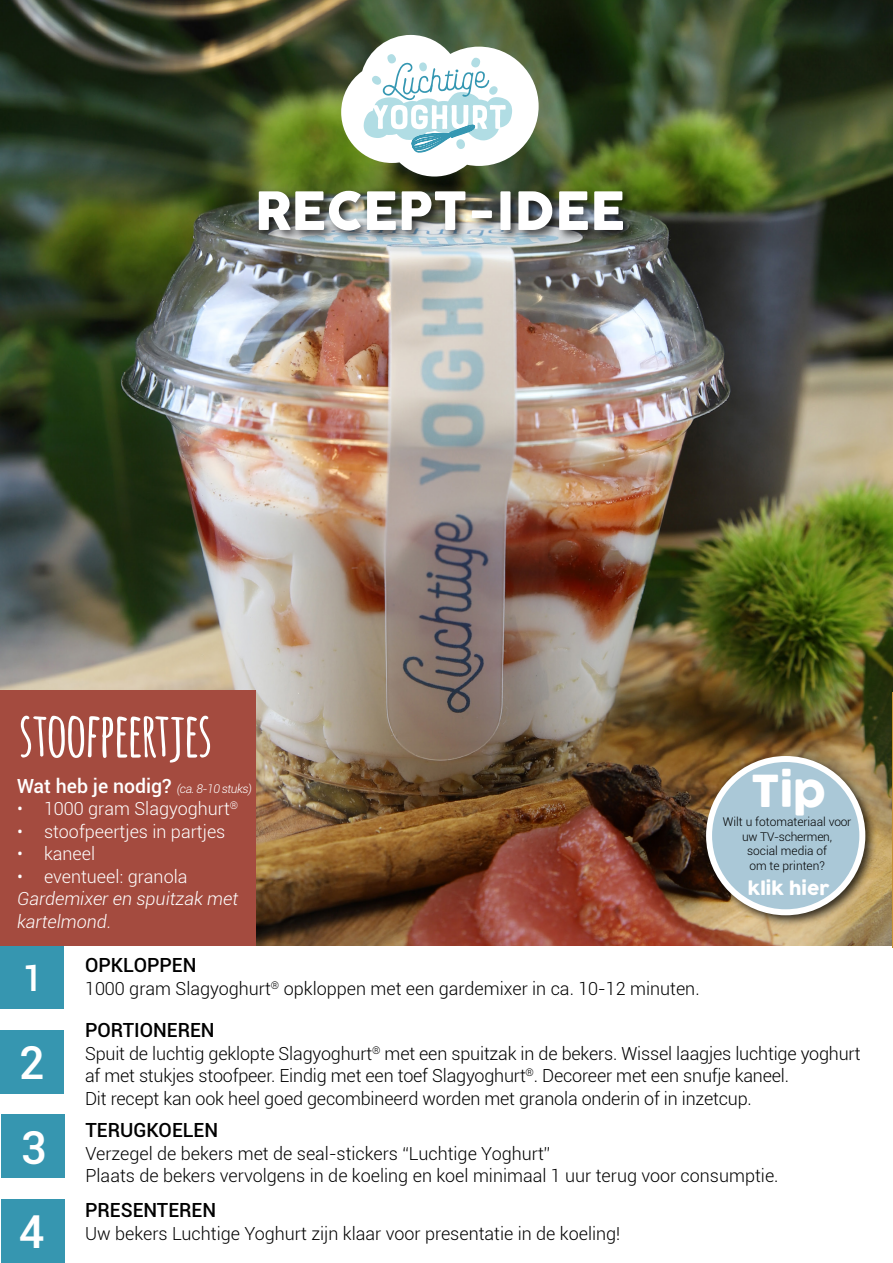
<style>
.page{position:relative;width:893px;height:1263px;background:#fff}
.page>*{position:absolute;margin:0;border:0;box-sizing:border-box;transform-origin:0 0}
.t1{font:700 60.9px "Amatic";color:#fff}
.t2{font:52.05px "Cocogoose";color:#fff}
.t3{font:500 45.45px/84.4px "Roboto";color:#fff}
.t4{font:43.05px "Cocogoose";color:#fff}
.t5{font:500 36px "Roboto";color:#fff}
.t6{font:500 19.5px "Roboto";color:#000}
.t7{font:500 19.5px "Roboto";color:#fff}
.t8{font:300 18px/22.5px "Roboto";letter-spacing:-.01em;color:#000}
.t9{font:300 18px "Roboto";color:#fff}
.t10{font:italic 300 18px/22.5px "Roboto";color:#fff}
.t11{font:17.55px "Cocogoose";color:#fff}
.t12{font:300 12px/14.4px "Roboto";color:#000;text-align:center}
.s1{font-weight:300;font-style:italic;font-size:12px}
</style>
<div class="page">
<img style="left:0;top:0;width:893px;height:946px">
<div style="left:0;top:945px;width:64px;height:64px;background:#3696b0"></div>
<div style="left:1px;top:1114px;width:64px;height:64px;background:#3696b0"></div>
<div style="left:1px;top:1199px;width:64px;height:64px;background:#3696b0"></div>
<div style="left:0;top:690px;width:255px;height:255px;background:#a44b3f"></div>
<div style="left:255px;top:187px;width:381px;height:57px;background:#000;opacity:.75"></div>
<svg style="left:341px;top:35px;width:198px;height:142px"></svg>
<div style="left:0;top:1030px;width:64px;height:64px;background:#3696b0"></div>
<div style="left:702px;top:752px;width:175px;height:176px;background:#000;opacity:.75"></div>
<div style="left:709px;top:759px;width:153px;height:153px;background:#aac8d7;border-radius:50%"></div>
<div style="left:706px;top:756px;width:159px;height:159px;border:6px solid #fff;border-radius:50%"></div>
<hr style="left:892px;top:692px;width:1px;height:255px;background:#c58f32">
<h2 class="t2" style="left:255px;top:175px;width:372px">RECEPT-IDEE</h2>
<h1 class="t1" style="left:19px;top:691px;width:194px">STOOFPEERTJES</h1>
<p class="t7" style="left:17px;top:772px;width:237px">Wat heb je nodig? <span class="s1">(ca. 8-10 stuks)</span></p>
<p class="t9" style="left:17px;top:796px;width:223px">• 1000 gram Slagyoghurt<sup>®</sup></p>
<p class="t9" style="left:17px;top:819px;width:210px">• stoofpeertjes in partjes</p>
<p class="t9" style="left:17px;top:841px;width:80px">• kaneel</p>
<p class="t9" style="left:17px;top:864px;width:172px">• eventueel: granola</p>
<p class="t10" style="left:17px;top:887px;width:223px">Gardemixer en spuitzak met kartelmond.</p>
<h3 class="t5" style="left:22px;top:953px;width:22px">1</h3>
<p class="t6" style="left:85px;top:952px;width:113px">OPKLOPPEN</p>
<p class="t8" style="left:85px;top:976px;width:616px">1000 gram Slagyoghurt<sup>®</sup> opkloppen met een gardemixer in ca. 10-12 minuten.</p>
<h3 class="t4" style="left:751px;top:762px;width:77px">Tip</h3>
<p class="t12" style="left:723px;top:814px;width:130px">Wilt u fotomateriaal voor uw TV-schermen,<br>social media of<br>om te printen?</p>
<p class="t11" style="left:748px;top:876px;width:83px">klik hier</p>
<h3 class="t3" style="left:19px;top:1019px;width:27px">2</h3>
<h3 class="t3" style="left:19px;top:1103px;width:29px">3<br>4</h3>
<p class="t6" style="left:85px;top:1017px;width:131px">PORTIONEREN</p>
<p class="t8" style="left:85px;top:1041px;width:777px">Spuit de luchtig geklopte Slagyoghurt<sup>®</sup> met een spuitzak in de bekers. Wissel laagjes luchtige yoghurt af met stukjes stoofpeer. Eindig met een toef Slagyoghurt<sup>®</sup>. Decoreer met een snufje kaneel.<br>Dit recept kan ook heel goed gecombineerd worden met granola onderin of in inzetcup.</p>
<p class="t6" style="left:85px;top:1117px;width:134px">TERUGKOELEN</p>
<p class="t8" style="left:85px;top:1142px;width:695px">Verzegel de bekers met de seal-stickers “Luchtige Yoghurt”<br>Plaats de bekers vervolgens in de koeling en koel minimaal 1 uur terug voor consumptie.</p>
<p class="t6" style="left:85px;top:1196px;width:133px">PRESENTEREN</p>
<p class="t8" style="left:85px;top:1221px;width:537px">Uw bekers Luchtige Yoghurt zijn klaar voor presentatie in de koeling!</p>
</div>
